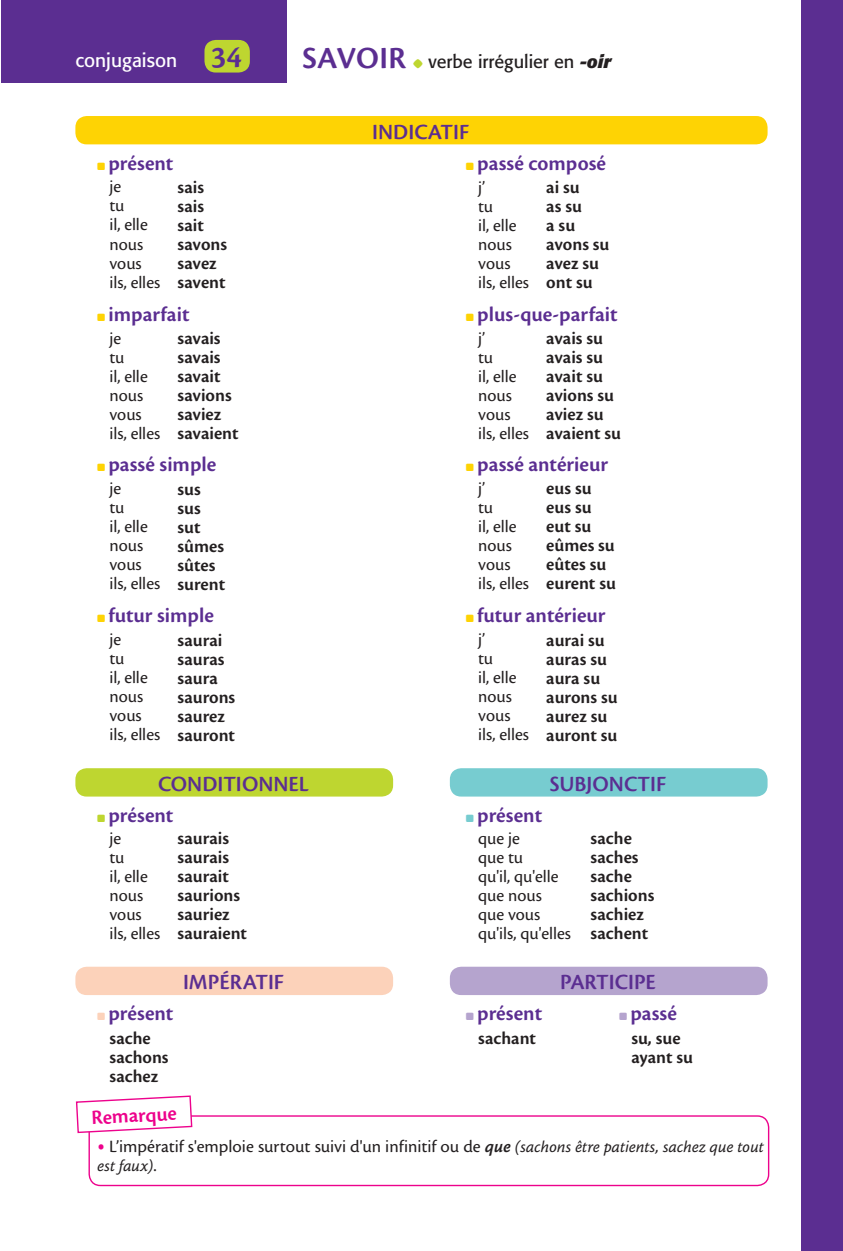
<style>
.page{position:relative;width:843px;height:1251px;background:#fff}
.page>*{position:absolute;margin:0;border:0;box-sizing:border-box;transform-origin:0 0}
.t1{font:600 32px "Cronos Pro";letter-spacing:.01em;color:#5b2e91}
.t2{font:22.6px "Cronos MM 574 11";color:#5b2e91}
.t3{font:600 21.6px "Cronos Pro";color:#5b2e91}
.t4{font:21px "Cronos MM 574 10";color:#ed028c}
.t5{font:19px "Formata";color:#fff}
.t6{font:600 18.6px/19px "Cronos Pro";color:#231f20}
.t7{font:18px/19px "Cronos Pro";color:#231f20}
.t8{font:18px "Cronos MM 408 9";color:#231f20}
.t9{font:18px "Formata";color:#231f20}
.t10{font:17px "Cronos MM It 408 8";color:#231f20}
.s1{font-family:"Distro Bats";font-size:12px;color:#bed630}
.s2{font-weight:700;font-style:italic}
.s3{font-family:"Cronos MM 700 16";font-size:32px}
.s4{font-family:"Distro Bats";font-weight:400;font-size:10px;color:#fed304}
.s5{font-family:"Distro Bats";font-weight:400;font-size:10px;color:#bed630}
.s6{font-family:"Distro Bats";font-weight:400;font-size:10px;color:#77ccd0}
.s7{font-family:"Distro Bats";font-weight:400;font-size:10px;color:#fcd2ba}
.s8{font-family:"Distro Bats";font-weight:400;font-size:10px;color:#b5a4ce}
.s9{font-family:"Cronos MM 408 15";font-size:30px;color:#ed028c}
.s10{font-family:"Cronos MM It 574 9"}
.s11{font-family:"Cronos MM It 408 8";font-size:17px}
.s12{font-family:"Cronos MM 408 9";font-size:18px}
</style>
<div class="page">
<div style="left:2px;top:0;width:285px;height:83px;background:#5b2e91"></div>
<div style="left:801px;top:0;width:41px;height:1251px;background:#5b2e91"></div>
<div style="left:450px;top:768px;width:317px;height:28px;background:#77ccd0;border-radius:11px"></div>
<div style="left:75px;top:768px;width:318px;height:28px;background:#bed630;border-radius:11px"></div>
<div style="left:75px;top:116px;width:692px;height:28px;background:#fed304;border-radius:11px"></div>
<div style="left:450px;top:966px;width:317px;height:29px;background:#b5a4ce;border-radius:11px"></div>
<div style="left:75px;top:966px;width:318px;height:29px;background:#fcd2ba;border-radius:11px"></div>
<div style="left:88px;top:1115px;width:681px;height:71px;border:1px solid #ed028c;border-radius:11px"></div>
<div style="left:204px;top:40px;width:46px;height:33px;background:#bed630;border-radius:11px"></div>
<svg style="left:75px;top:1095px;width:118px;height:38px"></svg>
<h1 class="t1" style="left:211px;top:39px;width:33px">34</h1>
<h1 class="t1" style="left:302px;top:39px;width:105px">SAVOIR</h1>
<p class="t9" style="left:413px;top:50px;width:200px"><span class="s1">[</span> verbe irrégulier en <span class="s2">-oir</span></p>
<p class="t5" style="left:75px;top:49px;width:171px">conjugaison <span class="s3">25</span></p>
<p class="t2" style="left:372px;top:120px;width:98px">INDICATIF</p>
<p class="t3" style="left:97px;top:150px;width:78px"><span class="s4">]</span> présent</p>
<p class="t3" style="left:465px;top:150px;width:142px"><span class="s4">]</span> passé composé</p>
<p class="t7" style="left:109px;top:177px;width:52px">je<br>tu<br>il, elle nous vous ils, elles</p>
<p class="t7" style="left:478px;top:178px;width:52px">j’<br>tu<br>il, elle nous vous ils, elles</p>
<p class="t6" style="left:546px;top:178px;width:65px">ai su<br>as su<br>a su avons su avez su ont su</p>
<p class="t6" style="left:177px;top:178px;width:51px">sais sais sait savons savez savent</p>
<p class="t3" style="left:97px;top:301px;width:94px"><span class="s4">]</span> imparfait</p>
<p class="t3" style="left:465px;top:301px;width:154px"><span class="s4">]</span> plus-que-parfait</p>
<p class="t7" style="left:109px;top:328px;width:52px">je<br>tu<br>il, elle nous vous ils, elles</p>
<p class="t6" style="left:177px;top:329px;width:63px">savais savais savait savions saviez savaient</p>
<p class="t7" style="left:478px;top:328px;width:52px">j’<br>tu<br>il, elle nous vous ils, elles</p>
<p class="t6" style="left:546px;top:329px;width:76px">avais su avais su avait su avions su aviez su avaient su</p>
<p class="t3" style="left:97px;top:452px;width:121px"><span class="s4">]</span> passé simple</p>
<p class="t3" style="left:465px;top:452px;width:144px"><span class="s4">]</span> passé antérieur</p>
<p class="t7" style="left:109px;top:479px;width:52px">je<br>tu<br>il, elle nous vous ils, elles</p>
<p class="t6" style="left:177px;top:480px;width:49px">sus sus sut sûmes sûtes surent</p>
<p class="t7" style="left:478px;top:479px;width:52px">j’<br>tu<br>il, elle nous vous ils, elles</p>
<p class="t6" style="left:546px;top:479px;width:71px">eus su eus su eut su eûmes su eûtes su eurent su</p>
<p class="t3" style="left:97px;top:603px;width:119px"><span class="s4">]</span> futur simple</p>
<p class="t3" style="left:465px;top:603px;width:141px"><span class="s4">]</span> futur antérieur</p>
<p class="t7" style="left:109px;top:630px;width:52px">je<br>tu<br>il, elle nous vous ils, elles</p>
<p class="t6" style="left:177px;top:630px;width:59px">saurai sauras saura saurons saurez sauront</p>
<p class="t2" style="left:158px;top:772px;width:152px">CONDITIONNEL</p>
<p class="t3" style="left:97px;top:802px;width:78px"><span class="s5">]</span> présent</p>
<p class="t7" style="left:109px;top:829px;width:52px">je<br>tu<br>il, elle nous vous ils, elles</p>
<p class="t6" style="left:177px;top:829px;width:71px">saurais saurais saurait saurions sauriez sauraient</p>
<p class="t7" style="left:478px;top:630px;width:52px">j’<br>tu<br>il, elle nous vous ils, elles</p>
<p class="t6" style="left:546px;top:630px;width:73px">aurai su auras su aura su aurons su aurez su auront su</p>
<p class="t2" style="left:550px;top:772px;width:118px">SUBJONCTIF</p>
<p class="t3" style="left:465px;top:802px;width:78px"><span class="s6">]</span> présent</p>
<p class="t7" style="left:478px;top:829px;width:94px">que je<br>que tu<br>qu'il, qu'elle que nous que vous qu'ils, qu'elles</p>
<p class="t6" style="left:590px;top:829px;width:65px">sache saches sache sachions sachiez sachent</p>
<p class="t3" style="left:97px;top:1001px;width:78px"><span class="s7">]</span> présent</p>
<p class="t6" style="left:109px;top:1028px;width:61px">sache sachons sachez</p>
<p class="t2" style="left:183px;top:970px;width:102px">IMPÉRATIF</p>
<p class="t2" style="left:560px;top:970px;width:97px">PARTICIPE</p>
<p class="t3" style="left:465px;top:1001px;width:78px"><span class="s8">]</span> présent</p>
<p class="t3" style="left:618px;top:1001px;width:60px"><span class="s8">]</span> passé</p>
<p class="t6" style="left:478px;top:1028px;width:59px">sachant</p>
<p class="t6" style="left:631px;top:1028px;width:63px">su, sue ayant su</p>
<p class="t4" style="left:91px;top:1107px;width:87px;rotate:-3deg">Remarque</p>
<p class="t8" style="left:97px;top:1136px;width:668px"><span class="s9">•</span> L’impératif s'emploie surtout suivi d'un infinitif ou de <span class="s10">que</span> <span class="s11">(sachons être patients, sachez que tout</span></p>
<p class="t10" style="left:97px;top:1156px;width:61px">est faux)<span class="s12">.</span></p>
</div>
